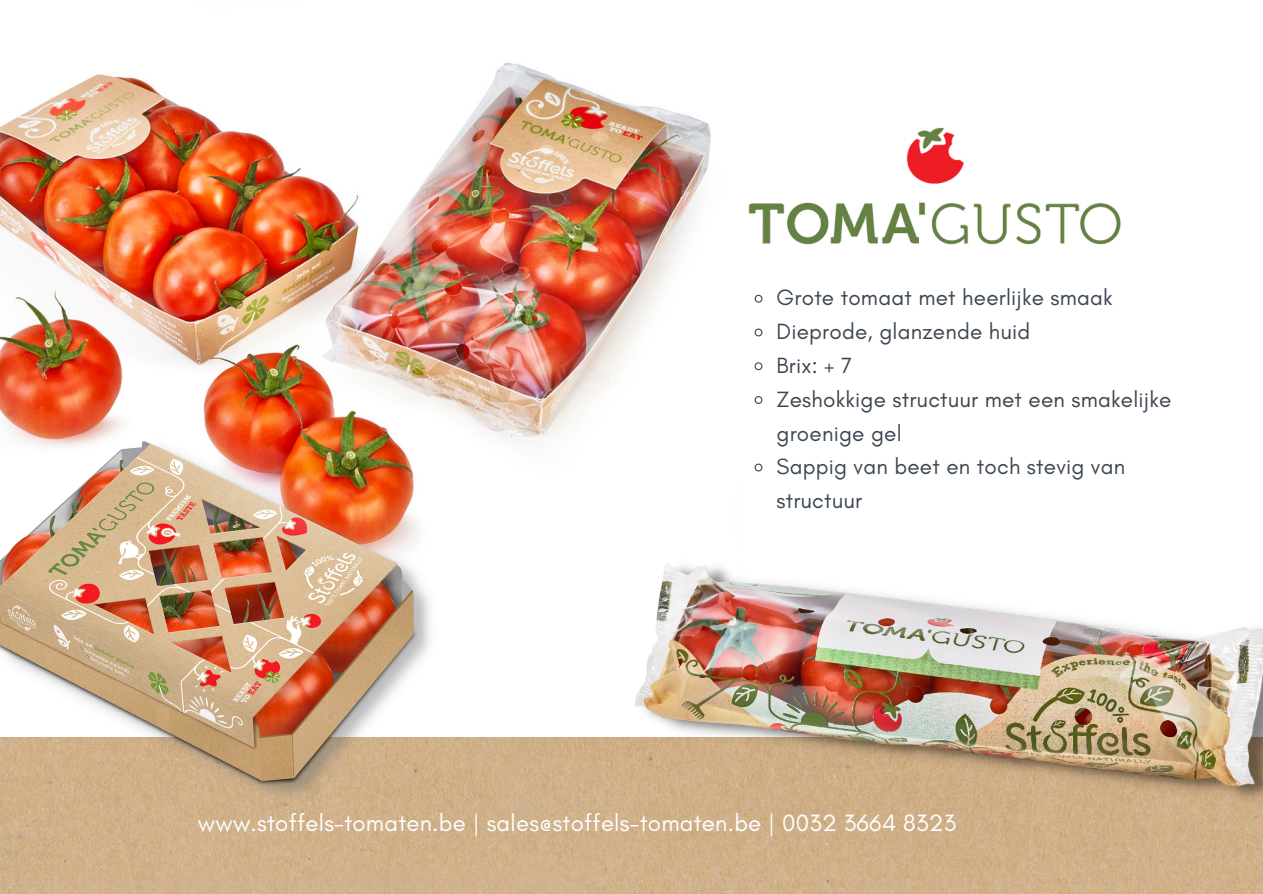
<style>
.page{position:relative;width:1263px;height:894px;background:#fff}
.page>*{position:absolute;margin:0;border:0;box-sizing:border-box;transform-origin:0 0}
.t1{font:24px "Glacial Indifference";letter-spacing:.01em;color:#fff}
.t2{font:22.5px/33.8px "Glacial Indifference";letter-spacing:.01em;color:#3d4751}
.t3{font:16.05px "Glacial Indifference";color:#3d4751}
</style>
<div class="page">
<img style="left:0;top:737px;width:1263px;height:156px">
<img style="left:0;top:62px;width:711px;height:381px">
<img style="left:748px;top:127px;width:373px;height:118px">
<img style="left:635px;top:564px;width:628px;height:243px">
<img style="left:0;top:435px;width:439px;height:372px">
<svg style="left:754px;top:294px;width:9px;height:9px"></svg>
<svg style="left:754px;top:328px;width:9px;height:9px"></svg>
<svg style="left:754px;top:362px;width:9px;height:9px"></svg>
<svg style="left:754px;top:396px;width:9px;height:8px"></svg>
<svg style="left:754px;top:463px;width:9px;height:9px"></svg>
<p class="t3" style="left:700px;top:660px;width:6px">.</p>
<p class="t2" style="left:776px;top:280px;width:338px">Grote tomaat met heerlijke smaak</p>
<p class="t2" style="left:776px;top:314px;width:255px">Dieprode, glanzende huid</p>
<p class="t2" style="left:776px;top:348px;width:77px">Brix: + 7</p>
<p class="t2" style="left:776px;top:382px;width:396px">Zeshokkige structuur met een smakelijke groenige gel</p>
<p class="t2" style="left:776px;top:449px;width:350px">Sappig van beet en toch stevig van structuur</p>
<p class="t1" style="left:198px;top:808px;width:760px">www.stoffels-tomaten.be | sales@stoffels-tomaten.be | 0032 3664 8323</p>
</div>
